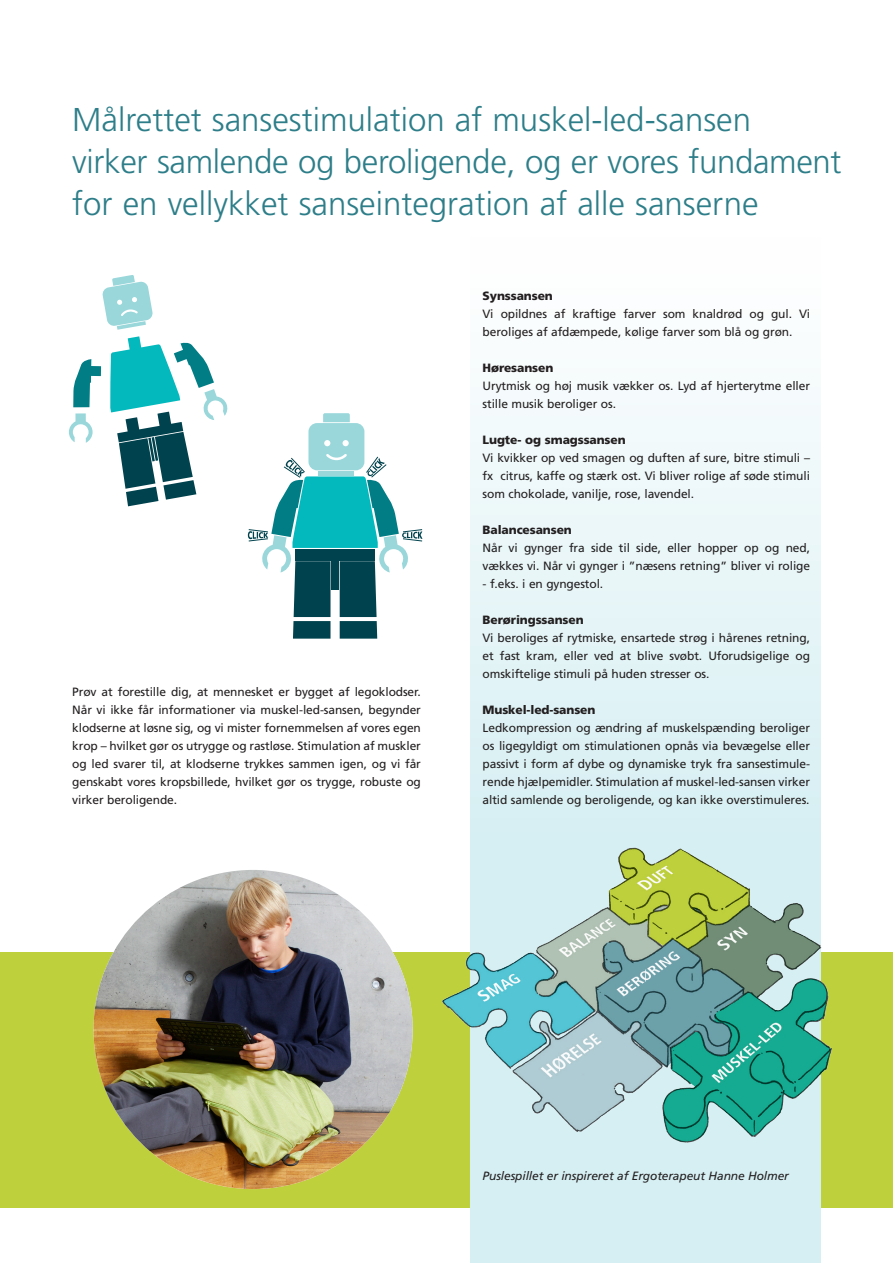
<style>
.page{position:relative;width:893px;height:1263px;background:#fff}
.page>*{position:absolute;margin:0;border:0;box-sizing:border-box;transform-origin:0 0}
.Normal{font:300 33px/42px "Frutiger";color:#2d7e89}
.Normal-2{font:12px/18px "Frutiger";letter-spacing:-.01em;color:#231f20;text-align:justify}
.Normal-3{font:900 12px "Frutiger";letter-spacing:-.01em;color:#231f20}
.Normal-4{font:italic 12px "Frutiger";letter-spacing:-.01em;color:#231f20}
</style>
<div class="page">
<div style="left:0;top:952px;width:893px;height:256px;background:#bed03b"></div>
<svg style="left:470px;top:403px;width:351px;height:860px;fill:#e3f4f6"></svg>
<img style="left:94px;top:870px;width:319px;height:319px;border-radius:160px">
<svg style="left:248px;top:413px;width:175px;height:226px"></svg>
<svg style="left:69px;top:413px;width:24px;height:30px"></svg>
<svg style="left:73px;top:359px;width:28px;height:48px"></svg>
<svg style="left:110px;top:336px;width:118px;height:170px"></svg>
<svg style="left:102px;top:275px;width:51px;height:55px"></svg>
<img style="left:442px;top:826px;width:390px;height:343px">
<p class="Normal" style="left:72px;top:99px;width:680px">Målrettet sansestimulation af muskel-led-sansen</p>
<p class="Normal" style="left:72px;top:141px;width:771px">virker samlende og beroligende, og er vores fundament for en vellykket sanseintegration af alle sanserne</p>
<p class="Normal-2" style="left:72px;top:683px;width:350px">Prøv at forestille dig, at mennesket er bygget af legoklodser.<br>Når vi ikke får informationer via muskel-led-sansen, begynder klodserne at løsne sig, og vi mister fornemmelsen af vores egen krop – hvilket gør os utrygge og rastløse. Stimulation af muskler og led svarer til, at klodserne trykkes sammen igen, og vi får genskabt vores kropsbillede, hvilket gør os trygge, robuste og virker beroligende.</p>
<p class="Normal-3" style="left:483px;top:289px;width:72px">Synssansen</p>
<p class="Normal-2" style="left:483px;top:305px;width:329px">Vi opildnes af kraftige farver som knaldrød og gul. Vi beroliges af afdæmpede, kølige farver som blå og grøn.</p>
<p class="Normal-3" style="left:483px;top:361px;width:72px">Høresansen</p>
<p class="Normal-2" style="left:483px;top:377px;width:329px">Urytmisk og høj musik vækker os. Lyd af hjerterytme eller stille musik beroliger os.</p>
<p class="Normal-3" style="left:483px;top:433px;width:145px">Lugte- og smagssansen</p>
<p class="Normal-2" style="left:483px;top:449px;width:329px">Vi kvikker op ved smagen og duften af sure, bitre stimuli – fx citrus, kaffe og stærk ost. Vi bliver rolige af søde stimuli som chokolade, vanilje, rose, lavendel.</p>
<p class="Normal-3" style="left:483px;top:523px;width:91px">Balancesansen</p>
<p class="Normal-2" style="left:483px;top:539px;width:329px">Når vi gynger fra side til side, eller hopper op og ned, vækkes vi. Når vi gynger i ”næsens retning” bliver vi rolige</p>
<p class="Normal-2" style="left:483px;top:575px;width:122px">- f.eks. i en gyngestol.</p>
<p class="Normal-3" style="left:483px;top:613px;width:103px">Berøringssansen</p>
<p class="Normal-2" style="left:483px;top:629px;width:329px">Vi beroliges af rytmiske, ensartede strøg i hårenes retning, et fast kram, eller ved at blive svøbt. Uforudsigelige og omskiftelige stimuli på huden stresser os.</p>
<p class="Normal-3" style="left:483px;top:703px;width:114px">Muskel-led-sansen</p>
<p class="Normal-2" style="left:483px;top:719px;width:329px">Ledkompression og ændring af muskelspænding beroliger os ligegyldigt om stimulationen opnås via bevægelse eller passivt i form af dybe og dynamiske tryk fra sansestimule&shy;rende hjælpemidler. Stimulation af muskel-led-sansen virker altid samlende og beroligende, og kan ikke overstimuleres.</p>
<p class="Normal-4" style="left:483px;top:1169px;width:308px">Puslespillet er inspireret af Ergoterapeut Hanne Holmer</p>
</div>
